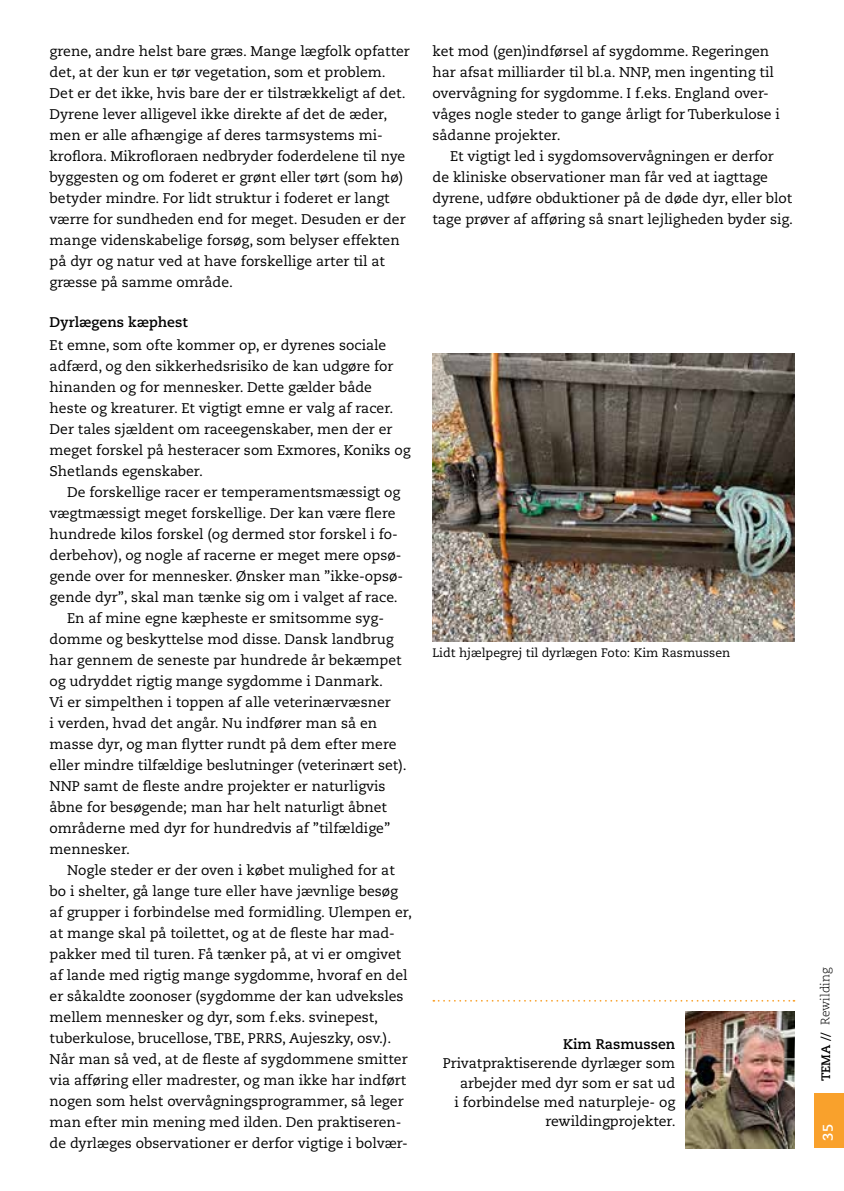
<style>
.page{position:relative;width:844px;height:1191px;background:#fff}
.page>*{position:absolute;margin:0;border:0;box-sizing:border-box;transform-origin:0 0}
.t1{font:14px/21px "Caecilia LT Std";color:#000}
.t2{font:700 14px "Caecilia LT Std";color:#000}
.t3{font:700 14px "Caecilia LT Std";color:#fff}
.t4{font:12.25px "Caecilia LT Std";color:#000}
.t5{font:300 12.25px "Caecilia LT Std";color:#000}
.s1{font-weight:700}
</style>
<div class="page">
<div style="left:814px;top:1093px;width:29px;height:55px;background:#f9a12c"></div>
<img style="left:685px;top:1011px;width:109px;height:137px">
<svg style="left:433px;top:1000px;width:361px;height:1px"></svg>
<img style="left:432px;top:353px;width:362px;height:289px">
<p class="t1" style="left:50px;top:40px;width:362px">grene, andre helst bare græs. Mange lægfolk opfatter det, at der kun er tør vegetation, som et problem.<br>Det er det ikke, hvis bare der er tilstrækkeligt af det.<br>Dyrene lever alligevel ikke direkte af det de æder, men er alle afhængige af deres tarmsystems mi&shy;kroflora. Mikrofloraen nedbryder foderdelene til nye byggesten og om foderet er grønt eller tørt (som hø) betyder mindre. For lidt struktur i foderet er langt værre for sundheden end for meget. Desuden er der mange videnskabelige forsøg, som belyser effekten på dyr og natur ved at have forskellige arter til at græsse på samme område.</p>
<p class="t2" style="left:50px;top:314px;width:139px">Dyrlægens kæphest</p>
<p class="t1" style="left:50px;top:334px;width:362px">Et emne, som ofte kommer op, er dyrenes sociale adfærd, og den sikkerhedsrisiko de kan udgøre for hinanden og for mennesker. Dette gælder både heste og kreaturer. Et vigtigt emne er valg af racer.<br>Der tales sjældent om raceegenskaber, men der er meget forskel på hesteracer som Exmores, Koniks og Shetlands egenskaber.</p>
<p class="t1" style="left:67px;top:481px;width:334px">De forskellige racer er temperamentsmæssigt og</p>
<p class="t1" style="left:50px;top:502px;width:347px">vægtmæssigt meget forskellige. Der kan være flere</p>
<p class="t1" style="left:50px;top:523px;width:350px">hundrede kilos forskel (og dermed stor forskel i fo-</p>
<p class="t1" style="left:50px;top:544px;width:353px">derbehov), og nogle af racerne er meget mere opsø-</p>
<p class="t1" style="left:50px;top:565px;width:355px">gende over for mennesker. Ønsker man ”ikke-opsø-</p>
<p class="t1" style="left:50px;top:586px;width:349px">gende dyr”, skal man tænke sig om i valget af race.</p>
<p class="t1" style="left:67px;top:607px;width:318px">En af mine egne kæpheste er smitsomme syg-</p>
<p class="t1" style="left:50px;top:628px;width:345px">domme og beskyttelse mod disse. Dansk landbrug</p>
<p class="t1" style="left:50px;top:649px;width:353px">har gennem de seneste par hundrede år bekæmpet</p>
<p class="t1" style="left:50px;top:670px;width:335px">og udryddet rigtig mange sygdomme i Danmark.</p>
<p class="t1" style="left:50px;top:691px;width:342px">Vi er simpelthen i toppen af alle veterinærvæsner</p>
<p class="t1" style="left:50px;top:712px;width:329px">i verden, hvad det angår. Nu indfører man så en</p>
<p class="t1" style="left:50px;top:733px;width:348px">masse dyr, og man flytter rundt på dem efter mere</p>
<p class="t1" style="left:50px;top:754px;width:358px">eller mindre tilfældige beslutninger (veterinært set).</p>
<p class="t1" style="left:50px;top:775px;width:337px">NNP samt de fleste andre projekter er naturligvis</p>
<p class="t1" style="left:50px;top:796px;width:339px">åbne for besøgende; man har helt naturligt åbnet</p>
<p class="t1" style="left:50px;top:817px;width:342px">områderne med dyr for hundredvis af ”tilfældige”</p>
<p class="t1" style="left:50px;top:838px;width:82px">mennesker.</p>
<p class="t1" style="left:67px;top:859px;width:329px">Nogle steder er der oven i købet mulighed for at</p>
<p class="t1" style="left:50px;top:880px;width:349px">bo i shelter, gå lange ture eller have jævnlige besøg</p>
<p class="t1" style="left:50px;top:901px;width:364px">af grupper i forbindelse med formidling. Ulempen er,</p>
<p class="t1" style="left:50px;top:922px;width:347px">at mange skal på toilettet, og at de fleste har mad-</p>
<p class="t1" style="left:50px;top:943px;width:353px">pakker med til turen. Få tænker på, at vi er omgivet</p>
<p class="t1" style="left:50px;top:964px;width:359px">af lande med rigtig mange sygdomme, hvoraf en del</p>
<p class="t1" style="left:50px;top:985px;width:355px">er såkaldte zoonoser (sygdomme der kan udveksles</p>
<p class="t1" style="left:50px;top:1006px;width:330px">mellem mennesker og dyr, som f.eks. svinepest,</p>
<p class="t1" style="left:50px;top:1027px;width:343px">tuberkulose, brucellose, TBE, PRRS, Aujeszky, osv.).</p>
<p class="t1" style="left:50px;top:1048px;width:359px">Når man så ved, at de fleste af sygdommene smitter</p>
<p class="t1" style="left:50px;top:1069px;width:358px">via afføring eller madrester, og man ikke har indført</p>
<p class="t1" style="left:50px;top:1090px;width:355px">nogen som helst overvågningsprogrammer, så leger</p>
<p class="t1" style="left:50px;top:1111px;width:353px">man efter min mening med ilden. Den praktiseren-</p>
<p class="t1" style="left:50px;top:1132px;width:359px">de dyrlæges observationer er derfor vigtige i bolvær-</p>
<p class="t1" style="left:432px;top:40px;width:349px">ket mod (gen)indførsel af sygdomme. Regeringen har afsat milliarder til bl.a. NNP, men ingenting til overvågning for sygdomme. I f.eks. England over&shy;våges nogle steder to gange årligt for Tuberkulose i sådanne projekter.</p>
<p class="t1" style="left:432px;top:145px;width:362px;text-indent:18px">Et vigtigt led i sygdomsovervågningen er derfor de kliniske observationer man får ved at iagttage dyrene, udføre obduktioner på de døde dyr, eller blot tage prøver af afføring så snart lejligheden byder sig.</p>
<p class="t4" style="left:432px;top:645px;width:299px">Lidt hjælpegrej til dyrlægen Foto: Kim Rasmussen</p>
<p class="t2" style="left:563px;top:1036px;width:113px">Kim Rasmussen</p>
<p class="t1" style="left:442px;top:1054px;width:234px;line-height:19.2px;text-align:right">Privatpraktiserende dyrlæger som arbejder med dyr som er sat ud<br>i forbindelse med naturpleje- og rewildingprojekter.</p>
<p class="t5" style="left:818px;top:1081px;width:115px;rotate:-90deg"><span class="s1">TEMA //</span> Rewilding</p>
<p class="t3" style="left:819px;top:1140px;width:18px;rotate:-90deg">35</p>
</div>
